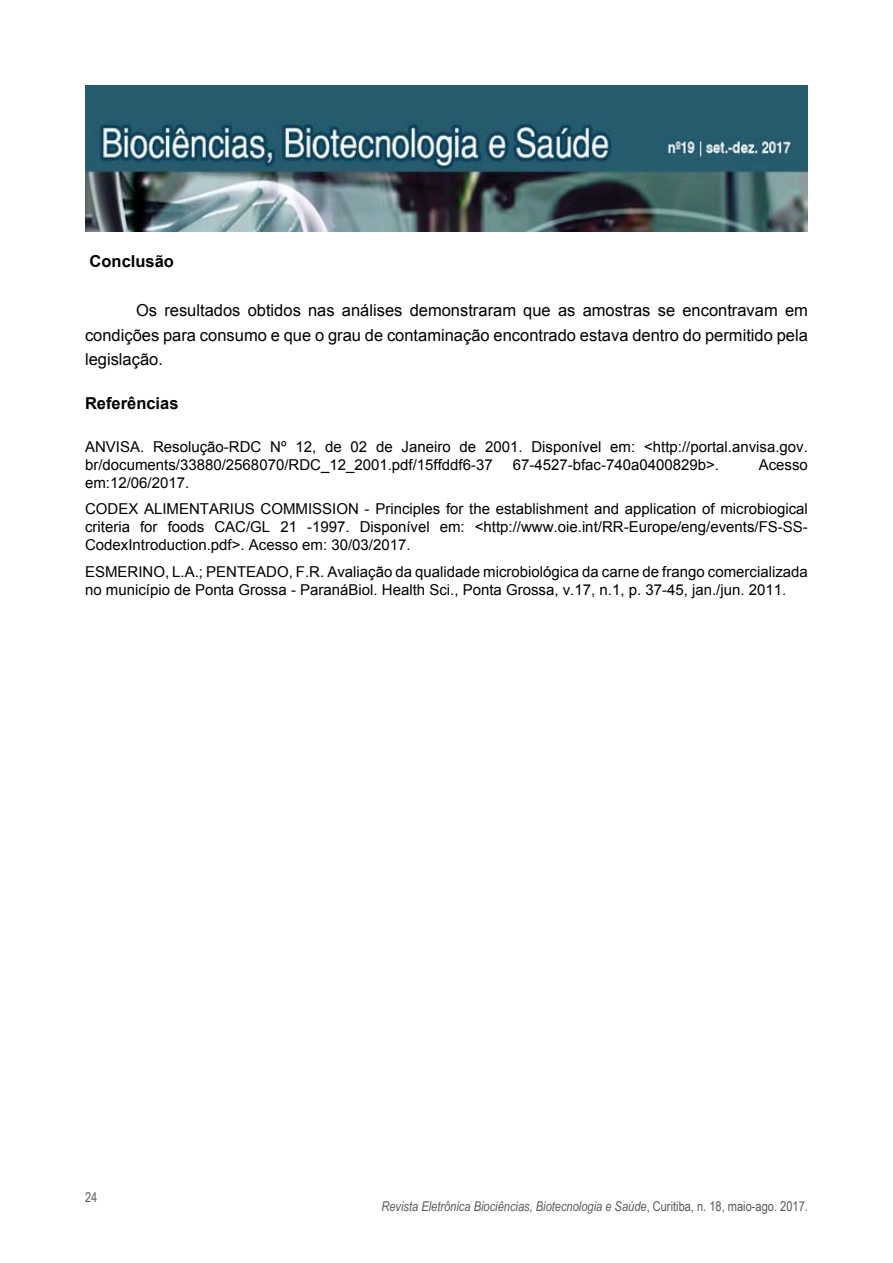
<style>
.page{position:relative;width:893px;height:1263px;background:#fff}
.page>*{position:absolute;margin:0;border:0;box-sizing:border-box;transform-origin:0 0}
.t1{font:16.5px/24.5px "Arial";color:#000;text-align:justify}
.t2{font:700 16.5px "Arial";color:#000}
.t3{font:15px/18px "Arial";color:#000}
.t4{font:italic 13.5px "Arial Narrow";color:#58595b}
.t5{font:13.5px "Arial Narrow";color:#58595b}
.s1{font-style:normal}
</style>
<div class="page">
<img style="left:85px;top:85px;width:723px;height:146px">
<p class="t2" style="left:90px;top:250px;width:86px">Conclusão</p>
<p class="t1" style="left:85px;top:298px;width:724px;text-indent:51px">Os resultados obtidos nas análises demonstraram que as amostras se encontravam em condições para consumo e que o grau de contaminação encontrado estava dentro do permitido pela legislação.</p>
<p class="t2" style="left:85px;top:393px;width:95px">Referências</p>
<p class="t3" style="left:85px;top:438px;width:724px">ANVISA. Resolução-RDC Nº 12, de 02 de Janeiro de 2001. Disponível em: &lt;http://portal.anvisa.gov. br/documents/33880/2568070/RDC_12_2001.pdf/15ffddf6-37</p>
<p class="t3" style="left:513px;top:456px;width:208px">67-4527-bfac-740a0400829b&gt;.</p>
<p class="t3" style="left:759px;top:456px;width:51px">Acesso</p>
<p class="t3" style="left:85px;top:469px;width:724px;line-height:26.5px">em:12/06/2017.<br>CODEX ALIMENTARIUS COMMISSION - Principles for the establishment and application of microbiogical</p>
<p class="t3" style="left:85px;top:518px;width:724px">criteria for foods CAC/GL 21 -1997. Disponível em: &lt;http://www.oie.int/RR-Europe/eng/events/FS-SS-<br>CodexIntroduction.pdf&gt;. Acesso em: 30/03/2017.</p>
<p class="t3" style="left:85px;top:563px;width:724px">ESMERINO, L.A.; PENTEADO, F.R. Avaliação da qualidade microbiológica da carne de frango comercializada no município de Ponta Grossa - ParanáBiol. Health Sci., Ponta Grossa, v.17, n.1, p. 37-45, jan./jun. 2011.</p>
<p class="t5" style="left:85px;top:1187px;width:14px">24</p>
<p class="t4" style="left:381px;top:1197px;width:428px">Revista Eletrônica Biociências, Biotecnologia e Saúde<span class="s1">, Curitiba, n. 18, maio-ago. 2017.</span></p>
</div>
